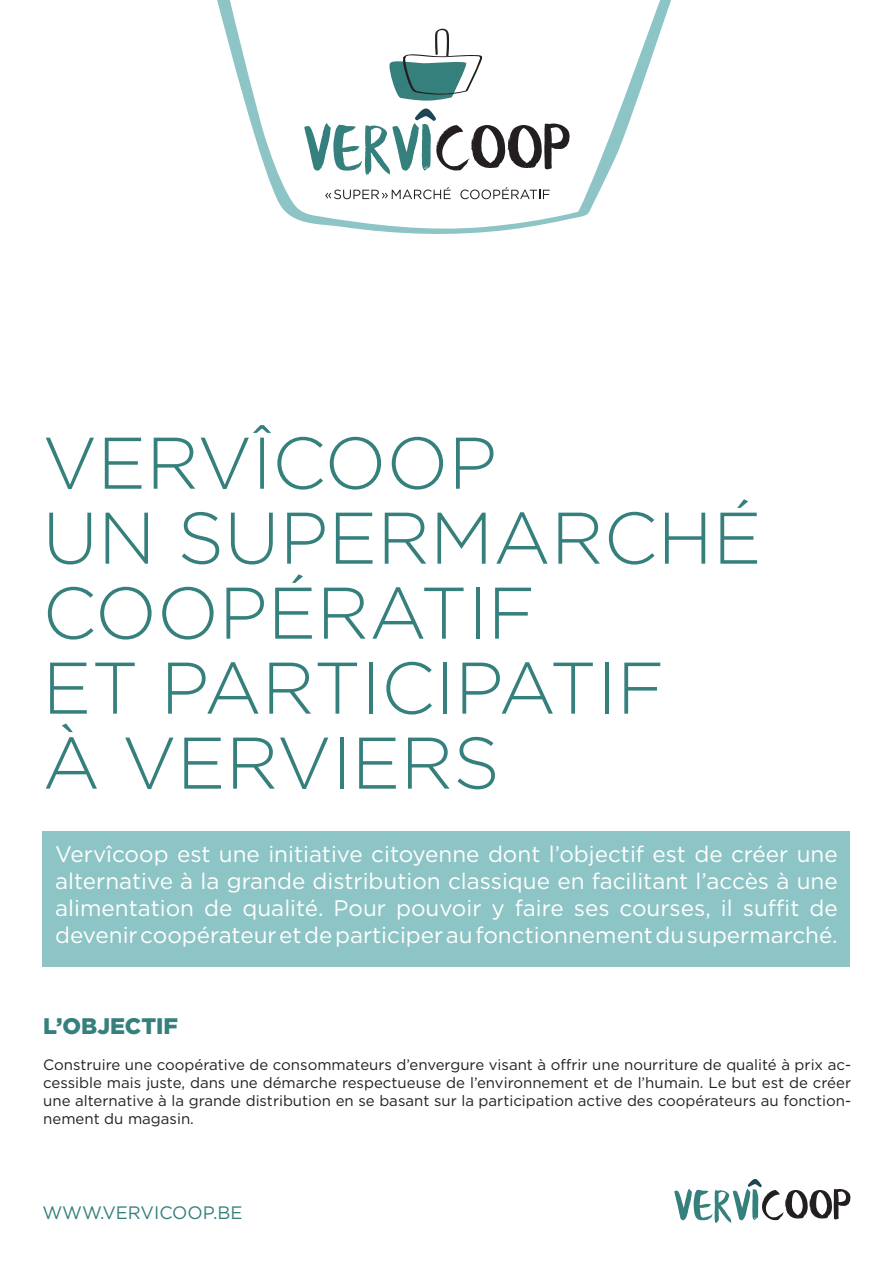
<style>
.page{position:relative;width:893px;height:1263px;background:#fff}
.page>*{position:absolute;margin:0;border:0;box-sizing:border-box;transform-origin:0 0}
.t1{font:300 72.9px/75px "Gotham";color:#35807c}
.t2{font:22.5px/27px "Gotham";color:#fff;text-align:justify}
.t3{font:900 22.5px "Gotham";color:#35807c}
.t4{font:18px "Gotham";color:#35807c}
.t5{font:15px/18px "Gotham";color:#231f20;text-align:justify}
</style>
<div class="page">
<svg style="left:674px;top:1179px;width:176px;height:44px"></svg>
<svg style="left:217px;top:0;width:454px;height:234px"></svg>
<div style="left:43px;top:831px;width:807px;height:135px;background:#8dc4c5"></div>
<svg style="left:388px;top:29px;width:95px;height:72px"></svg>
<svg style="left:304px;top:108px;width:266px;height:67px"></svg>
<svg style="left:325px;top:187px;width:126px;height:12px"></svg>
<svg style="left:460px;top:187px;width:90px;height:12px"></svg>
<h1 class="t1" style="left:43px;top:423px;width:721px">VERVÎCOOP<br>UN SUPERMARCHÉ<br>COOPÉRATIF<br>ET PARTICIPATIF<br>À VERVIERS</h1>
<p class="t2" style="left:55px;top:840px;width:784px">Vervîcoop est une initiative citoyenne dont l’objectif est de créer une alternative à la grande distribution classique en facilitant l’accès à une alimentation de qualité. Pour pouvoir y faire ses courses, il suffit de devenir coopérateur et de participer au fonctionnement du supermarché.</p>
<h2 class="t3" style="left:43px;top:1011px;width:136px">L’OBJECTIF</h2>
<p class="t5" style="left:43px;top:1056px;width:809px">Construire une coopérative de consommateurs d’envergure visant à offrir une nourriture de qualité à prix ac&shy;cessible mais juste, dans une démarche respectueuse de l’environnement et de l’humain. Le but est de créer une alternative à la grande distribution en se basant sur la participation active des coopérateurs au fonction&shy;nement du magasin.</p>
<p class="t4" style="left:43px;top:1201px;width:202px">WWW.VERVICOOP.BE</p>
</div>
